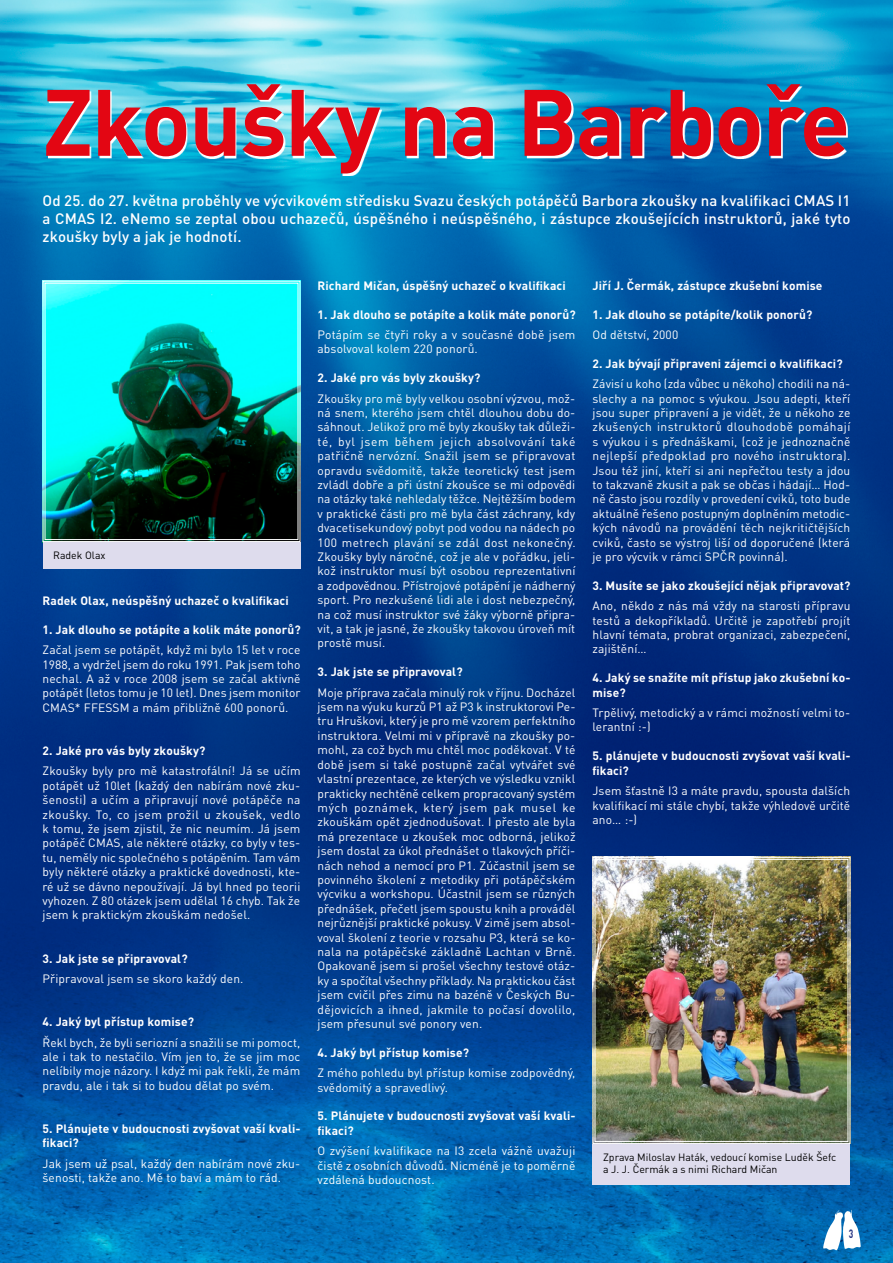
<style>
.page{position:relative;width:893px;height:1263px;background:#fff}
.page>*{position:absolute;margin:0;border:0;box-sizing:border-box;transform-origin:0 0}
.t1{font:700 92.55px "DIN Pro";letter-spacing:-.02em;color:#e30613}
.t2{font:500 15px/18px "DIN Pro";letter-spacing:.01em;color:#fff;text-align:justify}
.t3{font:12px/14.4px "DIN Pro Regular 2";letter-spacing:.01em;color:#fff;text-align:justify}
.t4{font:700 12px/14.4px "DIN Pro";letter-spacing:.01em;color:#fff}
.t5{font:700 12px "DIN Pro";color:#283583;scale:.7 1}
.t6{font:10.5px/12.6px "DIN Pro Regular 2";color:#000}
</style>
<div class="page">
<img style="left:0;top:0;width:893px;height:1263px">
<svg style="left:823px;top:1209px;width:38px;height:41px"></svg>
<svg style="left:42px;top:280px;width:259px;height:262px;background:#0a948c"></svg>
<img style="left:592px;top:856px;width:259px;height:288px">
<div style="left:594px;top:859px;width:254px;height:283px;border:1px solid #fff"></div>
<div style="left:43px;top:542px;width:257px;height:26px;background:#dedced"></div>
<div style="left:592px;top:1144px;width:258px;height:40px;background:#dedced"></div>
<svg style="left:48px;top:87px;width:800px;height:89px"></svg>
<h1 class="t1" style="left:43px;top:61px;width:809px">Zkoušky na Barboře</h1>
<p class="t2" style="left:43px;top:191px;width:809px">Od 25. do 27. května proběhly ve výcvikovém středisku Svazu českých potápěčů Barbora zkoušky na kvalifikaci CMAS I1 a CMAS I2. eNemo se zeptal obou uchazečů, úspěšného i neúspěšného, i zástupce zkoušejících instruktorů, jaké tyto zkoušky byly a jak je hodnotí.</p>
<p class="t6" style="left:53px;top:549px;width:54px">Radek Olax</p>
<p class="t4" style="left:43px;top:593px;width:248px">Radek Olax, neúspěšný uchazeč o kvalifikaci</p>
<p class="t4" style="left:43px;top:622px;width:260px">1. Jak dlouho se potápíte a kolik máte ponorů?</p>
<p class="t3" style="left:43px;top:642px;width:260px">Začal jsem se potápět, když mi bylo 15 let v roce 1988, a vydržel jsem do roku 1991. Pak jsem toho nechal. A až v roce 2008 jsem se začal aktivně potápět (letos tomu je 10 let). Dnes jsem monitor CMAS* FFESSM a mám přibližně 600 ponorů.</p>
<p class="t4" style="left:43px;top:743px;width:164px">2. Jaké pro vás byly zkoušky?</p>
<p class="t3" style="left:43px;top:763px;width:260px">Zkoušky byly pro mě katastrofální! Já se učím potápět už 10let (každý den nabírám nové zku&shy;šenosti) a učím a připravují nové potápěče na zkoušky. To, co jsem prožil u zkoušek, vedlo k tomu, že jsem zjistil, že nic neumím. Já jsem potápěč CMAS, ale některé otázky, co byly v tes&shy;tu, neměly nic společného s potápěním. Tam vám byly některé otázky a praktické dovednosti, kte&shy;ré už se dávno nepoužívají. Já byl hned po teorii vyhozen. Z 80 otázek jsem udělal 16 chyb. Tak že jsem k praktickým zkouškám nedošel.</p>
<p class="t4" style="left:43px;top:951px;width:147px">3. Jak jste se připravoval?</p>
<p class="t3" style="left:43px;top:971px;width:202px">Připravoval jsem se skoro každý den.</p>
<p class="t4" style="left:43px;top:1014px;width:153px">4. Jaký byl přístup komise?</p>
<p class="t3" style="left:43px;top:1035px;width:259px">Řekl bych, že byli seriozní a snažili se mi pomoct, ale i tak to nestačilo. Vím jen to, že se jim moc nelíbily moje názory. I když mi pak řekli, že mám pravdu, ale i tak si to budou dělat po svém.</p>
<p class="t4" style="left:43px;top:1121px;width:260px">5. Plánujete v budoucnosti zvyšovat vaší kvali&shy;fikaci?</p>
<p class="t3" style="left:43px;top:1156px;width:259px">Jak jsem už psal, každý den nabírám nové zku&shy;šenosti, takže ano. Mě to baví a mám to rád.</p>
<p class="t4" style="left:317px;top:278px;width:250px">Richard Mičan, úspěšný uchazeč o kvalifikaci</p>
<p class="t4" style="left:317px;top:307px;width:260px">1. Jak dlouho se potápíte a kolik máte ponorů?</p>
<p class="t3" style="left:317px;top:327px;width:259px">Potápím se čtyři roky a v současné době jsem absolvoval kolem 220 ponorů.</p>
<p class="t4" style="left:317px;top:370px;width:164px">2. Jaké pro vás byly zkoušky?</p>
<p class="t3" style="left:317px;top:391px;width:260px">Zkoušky pro mě byly velkou osobní výzvou, mož&shy;ná snem, kterého jsem chtěl dlouhou dobu do&shy;sáhnout. Jelikož pro mě byly zkoušky tak důleži&shy;té, byl jsem během jejich absolvování také patřičně nervózní. Snažil jsem se připravovat opravdu svědomitě, takže teoretický test jsem zvládl dobře a při ústní zkoušce se mi odpovědi na otázky také nehledaly těžce. Nejtěžším bodem v praktické části pro mě byla část záchrany, kdy dvacetisekundový pobyt pod vodou na nádech po 100 metrech plavání se zdál dost nekonečný.<br>Zkoušky byly náročné, což je ale v pořádku, jeli&shy;kož instruktor musí být osobou reprezentativní a zodpovědnou. Přístrojové potápění je nádherný sport. Pro nezkušené lidi ale i dost nebezpečný, na což musí instruktor své žáky výborně připra&shy;vit, a tak je jasné, že zkoušky takovou úroveň mít prostě musí.</p>
<p class="t4" style="left:317px;top:664px;width:147px">3. Jak jste se připravoval?</p>
<p class="t3" style="left:317px;top:685px;width:260px">Moje příprava začala minulý rok v říjnu. Docházel jsem na výuku kurzů P1 až P3 k instruktorovi Pe&shy;tru Hruškovi, který je pro mě vzorem perfektního instruktora. Velmi mi v přípravě na zkoušky po&shy;mohl, za což bych mu chtěl moc poděkovat. V té době jsem si také postupně začal vytvářet své vlastní prezentace, ze kterých ve výsledku vznikl prakticky nechtěně celkem propracovaný systém mých poznámek, který jsem pak musel ke zkouškám opět zjednodušovat. I přesto ale byla má prezentace u zkoušek moc odborná, jelikož jsem dostal za úkol přednášet o tlakových příči&shy;nách nehod a nemocí pro P1. Zúčastnil jsem se povinného školení z metodiky při potápěčském výcviku a workshopu. Účastnil jsem se různých přednášek, přečetl jsem spoustu knih a prováděl nejrůznější praktické pokusy. V zimě jsem absol&shy;voval školení z teorie v rozsahu P3, která se ko&shy;nala na potápěčské základně Lachtan v Brně.<br>Opakovaně jsem si prošel všechny testové otáz&shy;ky a spočítal všechny příklady. Na praktickou část jsem cvičil přes zimu na bazéně v Českých Bu&shy;dějovicích a ihned, jakmile to počasí dovolilo, jsem přesunul své ponory ven.</p>
<p class="t4" style="left:317px;top:1045px;width:153px">4. Jaký byl přístup komise?</p>
<p class="t3" style="left:317px;top:1065px;width:259px">Z mého pohledu byl přístup komise zodpovědný, svědomitý a spravedlivý.</p>
<p class="t4" style="left:317px;top:1108px;width:260px">5. Plánujete v budoucnosti zvyšovat vaší kvali&shy;fikaci?</p>
<p class="t3" style="left:317px;top:1143px;width:260px">O zvýšení kvalifikace na I3 zcela vážně uvažuji čistě z osobních důvodů. Nicméně je to poměrně vzdálená budoucnost.</p>
<p class="t4" style="left:592px;top:278px;width:232px">Jiří J. Čermák, zástupce zkušební komise</p>
<p class="t4" style="left:592px;top:307px;width:221px">1. Jak dlouho se potápíte/kolik ponorů?</p>
<p class="t3" style="left:592px;top:327px;width:87px">Od dětství, 2000</p>
<p class="t4" style="left:592px;top:356px;width:252px">2. Jak bývají připraveni zájemci o kvalifikaci?</p>
<p class="t3" style="left:592px;top:376px;width:260px">Závisí u koho (zda vůbec u někoho) chodili na ná&shy;slechy a na pomoc s výukou. Jsou adepti, kteří jsou super připravení a je vidět, že u někoho ze zkušených instruktorů dlouhodobě pomáhají s výukou i s přednáškami, (což je jednoznačně nejlepší předpoklad pro nového instruktora).<br>Jsou též jiní, kteří si ani nepřečtou testy a jdou to takzvaně zkusit a pak se občas i hádají… Hod&shy;ně často jsou rozdíly v provedení cviků, toto bude aktuálně řešeno postupným doplněním metodic&shy;kých návodů na provádění těch nejkritičtějších cviků, často se výstroj liší od doporučené (která je pro výcvik v rámci SPČR povinná).</p>
<p class="t4" style="left:592px;top:578px;width:260px">3. Musíte se jako zkoušející nějak připravovat?</p>
<p class="t3" style="left:592px;top:598px;width:260px">Ano, někdo z nás má vždy na starosti přípravu testů a dekopříkladů. Určitě je zapotřebí projít hlavní témata, probrat organizaci, zabezpečení, zajištění…</p>
<p class="t4" style="left:592px;top:670px;width:259px">4. Jaký se snažíte mít přístup jako zkušební ko&shy;mise?</p>
<p class="t3" style="left:592px;top:705px;width:259px">Trpělivý, metodický a v rámci možností velmi to&shy;lerantní :-)</p>
<p class="t4" style="left:592px;top:748px;width:260px">5. plánujete v budoucnosti zvyšovat vaší kvali&shy;fikaci?</p>
<p class="t3" style="left:592px;top:783px;width:259px">Jsem šťastně I3 a máte pravdu, spousta dalších kvalifikací mi stále chybí, takže výhledově určitě ano… :-)</p>
<p class="t6" style="left:603px;top:1150px;width:235px">Zprava Miloslav Haták, vedoucí komise Luděk Šefc a J. J. Čermák a s nimi Richard Mičan</p>
<p class="t5" style="left:849px;top:1225px;width:8px">3</p>
</div>
